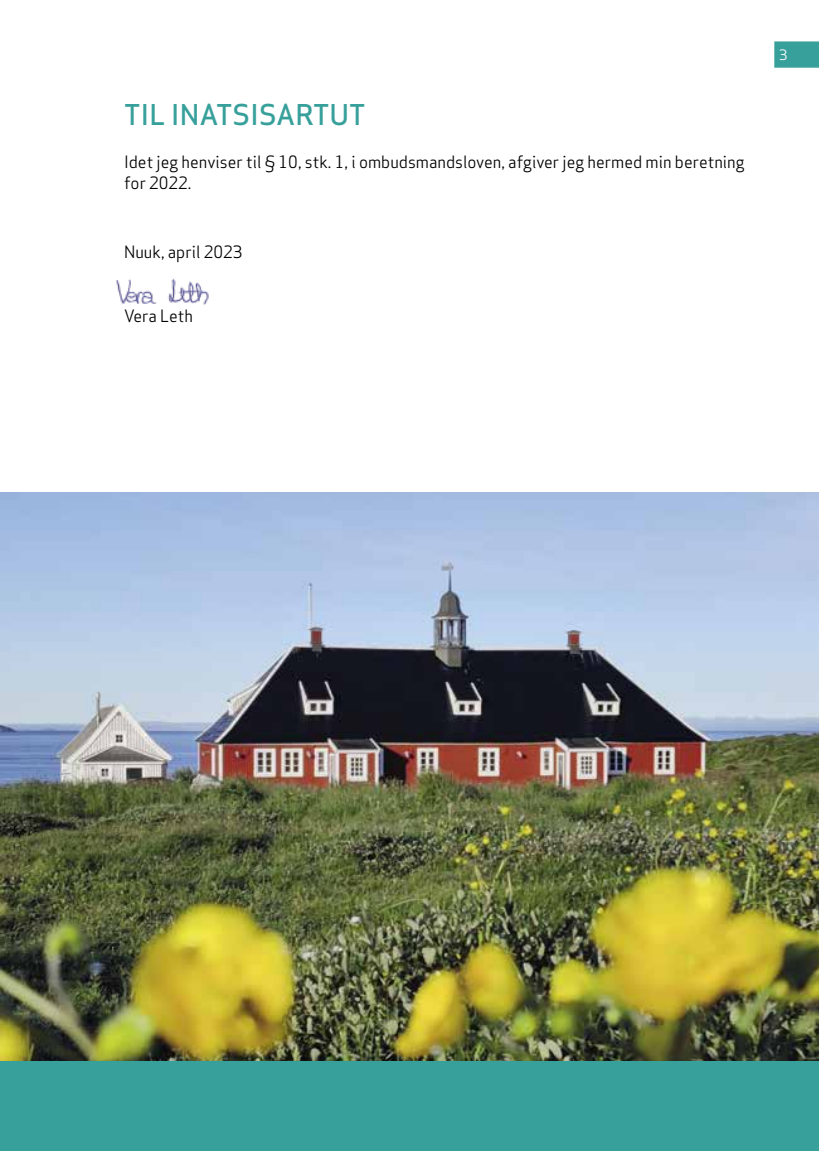
<style>
.page{position:relative;width:819px;height:1151px;background:#fff}
.page>*{position:absolute;margin:0;border:0;box-sizing:border-box;transform-origin:0 0}
.t1{font:500 28px "Apex Sans";color:#38a09b}
.t2{font:16.62px/21.3px "Apex Sans";color:#000}
.t3{font:14px "Apex Sans";color:#fff}
</style>
<div class="page">
<div style="left:774px;top:41px;width:45px;height:27px;background:#38a09b"></div>
<img style="left:116px;top:278px;width:93px;height:27px">
<div style="left:0;top:1052px;width:819px;height:99px;background:#38a09b"></div>
<img style="left:0;top:492px;width:819px;height:568px">
<h1 class="t1" style="left:124px;top:90px;width:243px">TIL INATSISARTUT</h1>
<p class="t2" style="left:124px;top:150px;width:622px">Idet jeg henviser til § 10, stk. 1, i ombudsmandsloven, afgiver jeg hermed min beretning for 2022.</p>
<p class="t2" style="left:124px;top:240px;width:120px">Nuuk, april 2023</p>
<p class="t2" style="left:124px;top:304px;width:70px">Vera Leth</p>
<p class="t3" style="left:779px;top:44px;width:10px">3</p>
</div>
